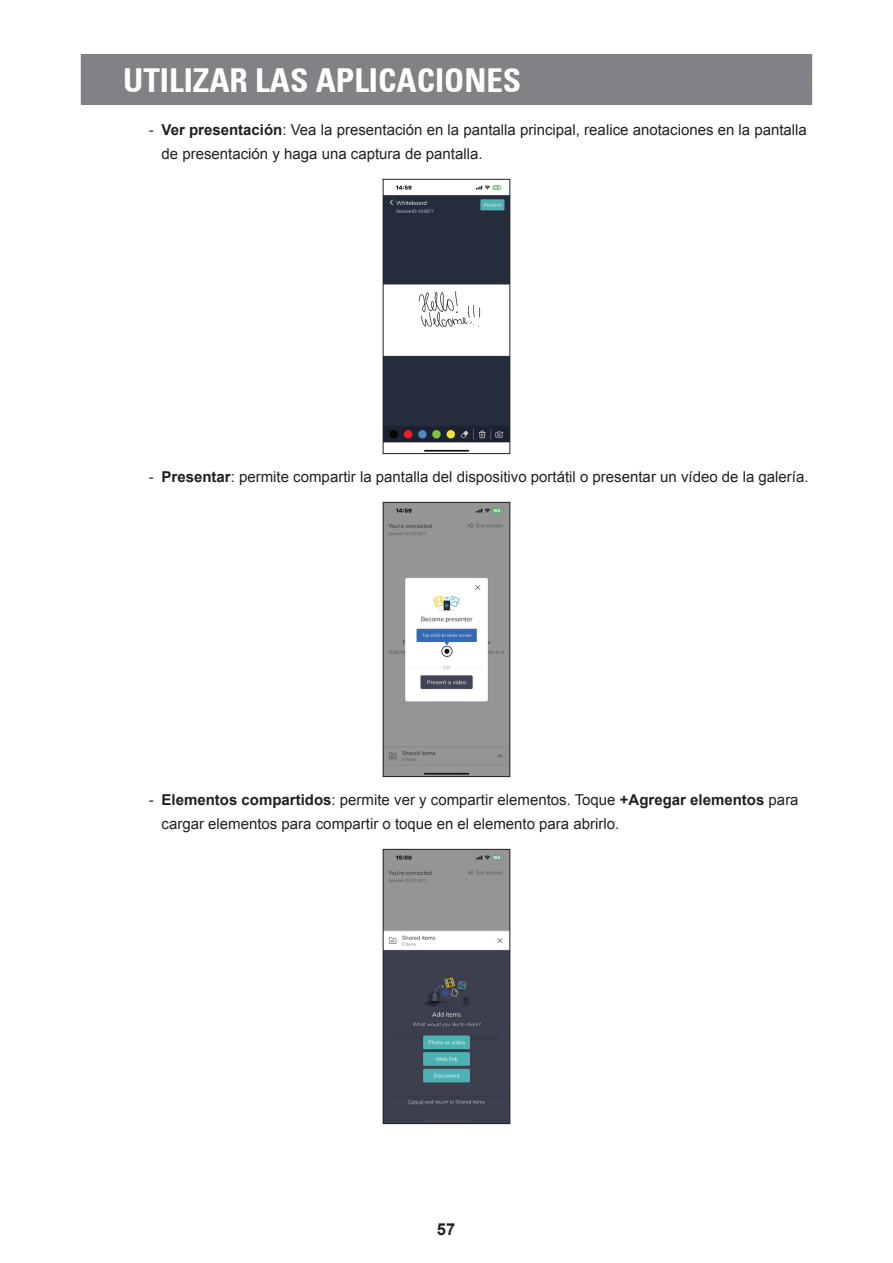
<style>
.page{position:relative;width:893px;height:1263px;background:#fff}
.page>*{position:absolute;margin:0;border:0;box-sizing:border-box;transform-origin:0 0}
.t1{font:700 condensed 33px "Univers 67";color:#fff}
.t2{font:700 16.5px "Arial";color:#231f20}
.t3{font:15px/24px "Arial";color:#231f20}
.s1{font-weight:700}
</style>
<div class="page">
<div style="left:81px;top:54px;width:731px;height:51px;background:#808285"></div>
<img style="left:385px;top:185px;width:123px;height:267px">
<div style="left:383px;top:179px;width:127px;height:275px;border:1px solid #231f20"></div>
<img style="left:385px;top:504px;width:123px;height:271px">
<div style="left:383px;top:502px;width:127px;height:275px;border:1px solid #231f20"></div>
<img style="left:385px;top:851px;width:123px;height:271px">
<div style="left:383px;top:849px;width:127px;height:275px;border:1px solid #231f20"></div>
<h1 class="t1" style="left:123px;top:60px;width:399px">UTILIZAR LAS APLICACIONES</h1>
<p class="t3" style="left:162px;top:118px;width:647px;text-indent:-13px">- <span class="s1">Ver presentación</span>: Vea la presentación en la pantalla principal, realice anotaciones en la pantalla de presentación y haga una captura de pantalla.</p>
<p class="t3" style="left:149px;top:465px;width:661px">- <span class="s1">Presentar</span>: permite compartir la pantalla del dispositivo portátil o presentar un vídeo de la galería.</p>
<p class="t3" style="left:162px;top:788px;width:639px;text-indent:-13px">- <span class="s1">Elementos compartidos</span>: permite ver y compartir elementos. Toque <span class="s1">+Agregar elementos</span> para cargar elementos para compartir o toque en el elemento para abrirlo.</p>
<p class="t2" style="left:437px;top:1217px;width:20px">57</p>
</div>
